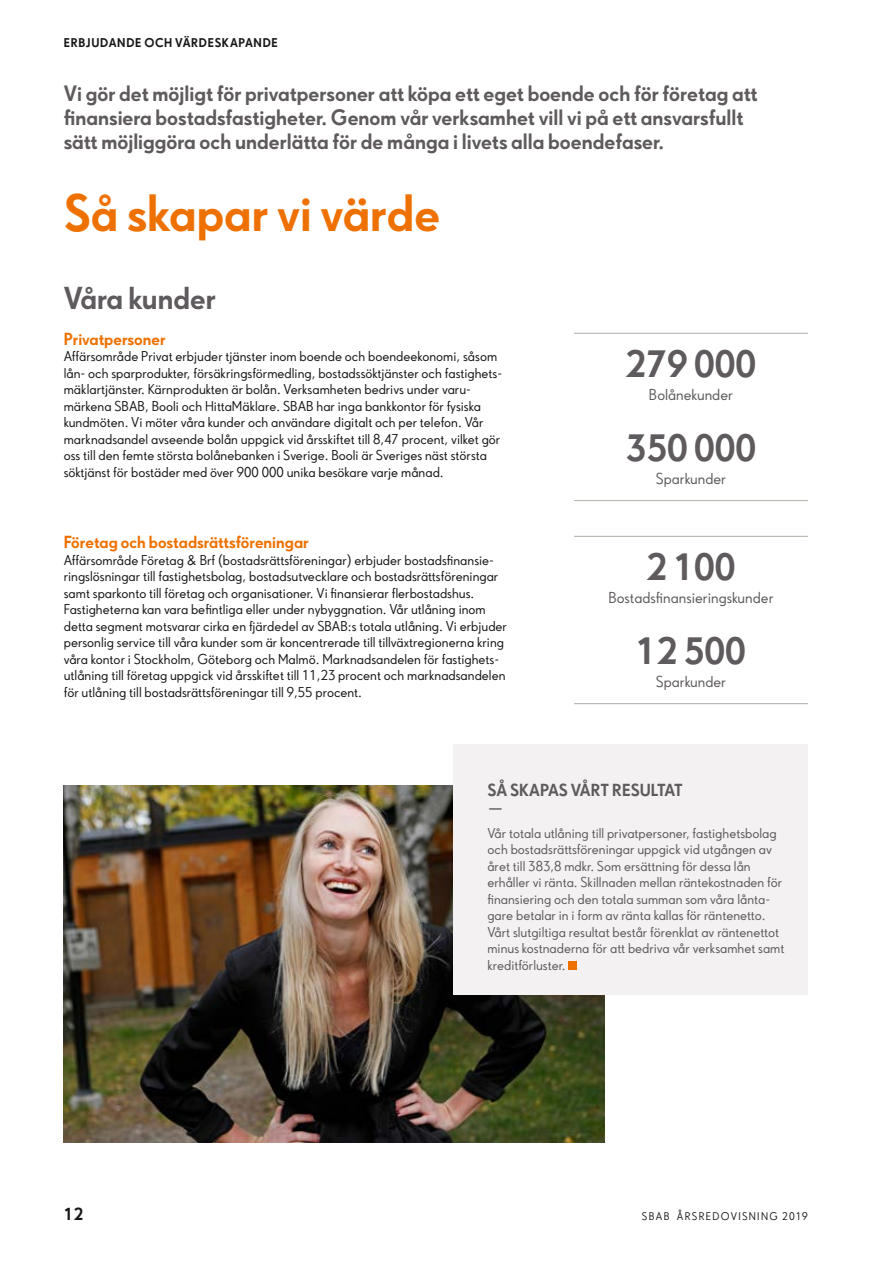
<style>
.page{position:relative;width:893px;height:1263px;background:#fff}
.page>*{position:absolute;margin:0;border:0;box-sizing:border-box;transform-origin:0 0}
.t1{font:700 49.5px "SBAB Sans";color:#ee7100}
.t2{font:700 36px "SBAB Sans";color:#5e5a5d}
.t3{font:700 30px "SBAB Sans";color:#5e5a5d}
.t4{font:700 21px/24px "SBAB Sans";color:#5e5a5d}
.t5{font:700 16.5px "SBAB Sans";color:#ee7100}
.t6{font:700 16.5px "SBAB Sans";color:#5e5a5d}
.t7{font:700 16.5px "SBAB Sans";color:#181716}
.t8{font:15px "SBAB Sans";color:#5e5a5d}
.t9{font:13.5px/16.5px "SBAB Sans";color:#181716}
.t10{font:13.5px/16.5px "SBAB Sans";color:#5e5a5d}
.t11{font:700 13.5px "SBAB Sans";color:#5e5a5d;scale:2 1}
.t12{font:700 12px "SBAB Sans";color:#181716}
.t13{font:10.5px "SBAB Sans";letter-spacing:.12em;color:#181716}
</style>
<div class="page">
<img style="left:64px;top:786px;width:541px;height:357px">
<hr style="left:574px;top:500px;width:234px;height:1px;background:#b3aca6">
<hr style="left:574px;top:333px;width:234px;height:1px;background:#b3aca6">
<hr style="left:574px;top:703px;width:234px;height:1px;background:#b3aca6">
<hr style="left:574px;top:536px;width:234px;height:1px;background:#b3aca6">
<div style="left:453px;top:744px;width:355px;height:251px;background:#f3f1f1"></div>
<div style="left:568px;top:961px;width:9px;height:8px;background:#ee7100"></div>
<p class="t12" style="left:64px;top:35px;width:9px">erbjudande</p>
<p class="t12" style="left:144px;top:35px;width:10px">och</p>
<p class="t12" style="left:175px;top:35px;width:9px">värdeskapande</p>
<h3 class="t4" style="left:64px;top:80px;width:695px">Vi gör det möjligt för privatpersoner att köpa ett eget boende och för företag att finansiera bostadsfastigheter. Genom vår verksamhet vill vi på ett ansvarsfullt sätt möjliggöra och underlätta för de många i livets alla boendefaser.</h3>
<h1 class="t1" style="left:64px;top:181px;width:378px">Så skapar vi värde</h1>
<h3 class="t3" style="left:64px;top:279px;width:154px">Våra kunder</h3>
<p class="t5" style="left:64px;top:328px;width:103px">Privatpersoner</p>
<p class="t9" style="left:64px;top:348px;width:440px">Affärsområde Privat erbjuder tjänster inom boende och boendeekonomi, såsom lån- och sparprodukter, försäkringsförmedling, bostadssöktjänster och fastighets&shy;mäklartjänster. Kärnprodukten är bolån. Verksamheten bedrivs under varu&shy;märkena SBAB, Booli och HittaMäklare. SBAB har inga bankkontor för fysiska kundmöten. Vi möter våra kunder och användare digitalt och per telefon. Vår marknadsandel avseende bolån uppgick vid årsskiftet till 8,47 procent, vilket gör oss till den femte största bolånebanken i Sverige. Booli är Sveriges näst största söktjänst för bostäder med över 900 000 unika besökare varje månad.</p>
<p class="t5" style="left:64px;top:531px;width:246px">Företag och bostadsrättsföreningar</p>
<p class="t9" style="left:64px;top:551px;width:445px">Affärsområde Företag &amp; Brf (bostadsrättsföreningar) erbjuder bostadsfinansie&shy;ringslösningar till fastighetsbolag, bostadsutvecklare och bostadsrättsföreningar samt sparkonto till företag och organisationer. Vi finansierar flerbostadshus.<br>Fastigheterna kan vara befintliga eller under nybyggnation. Vår utlåning inom detta segment motsvarar cirka en fjärdedel av SBAB:s totala utlåning. Vi erbjuder personlig service till våra kunder som är koncentrerade till tillväxtregionerna kring våra kontor i Stockholm, Göteborg och Malmö. Marknadsandelen för fastighets&shy;utlåning till företag uppgick vid årsskiftet till 11,23 procent och marknadsandelen för utlåning till bostadsrättsföreningar till 9,55 procent.</p>
<h2 class="t2" style="left:626px;top:341px;width:132px">279 000</h2>
<p class="t8" style="left:649px;top:385px;width:86px">Bolånekunder</p>
<h2 class="t2" style="left:626px;top:424px;width:132px">350 000</h2>
<p class="t8" style="left:656px;top:469px;width:72px">Sparkunder</p>
<h2 class="t2" style="left:646px;top:544px;width:91px">2 100</h2>
<p class="t8" style="left:608px;top:588px;width:167px">Bostadsfinansieringskunder</p>
<h2 class="t2" style="left:636px;top:627px;width:112px">12 500</h2>
<p class="t8" style="left:656px;top:672px;width:72px">Sparkunder</p>
<p class="t6" style="left:487px;top:779px;width:197px">SÅ SKAPAS VÅRT RESULTAT</p>
<p class="t11" style="left:487px;top:799px;width:10px">–</p>
<p class="t10" style="left:487px;top:824px;width:299px">Vår totala utlåning till privatpersoner, fastighetsbolag och bostadsrättsföreningar uppgick vid utgången av året till 383,8 mdkr. Som ersättning för dessa lån erhåller vi ränta. Skillnaden mellan räntekostnaden för finansiering och den totala summan som våra lånta&shy;gare betalar in i form av ränta kallas för räntenetto.<br>Vårt slutgiltiga resultat består förenklat av räntenettot minus kostnaderna för att bedriva vår verksamhet samt kreditförluster.</p>
<p class="t7" style="left:64px;top:1204px;width:21px">12</p>
<p class="t13" style="left:642px;top:1210px;width:167px">SBAB ÅRSREDOVISNING 2019</p>
</div>
